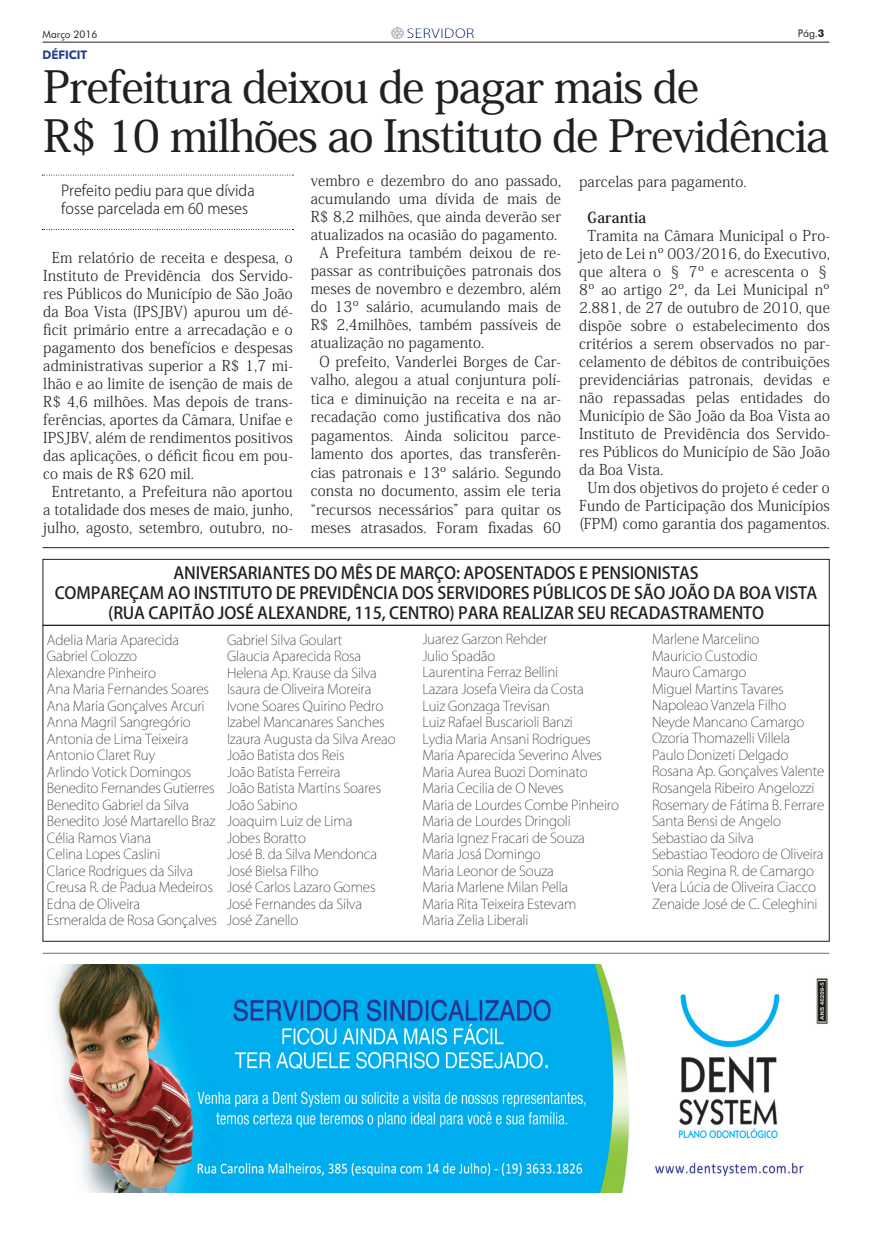
<style>
.page{position:relative;width:872px;height:1234px;background:#fff}
.page>*{position:absolute;margin:0;border:0;box-sizing:border-box;transform-origin:0 0}
.t1{font:500 44.1px "Koz Min Pr 6 N";letter-spacing:-.03em;color:#231f20}
.t2{font:500 16.5px/19.8px "Koz Go Pr 6 N";letter-spacing:-.01em;color:#231f20;text-align:center}
.Texto{font:300 15px/18px "Koz Min Pro";letter-spacing:.01em;color:#231f20;text-align:justify}
.t3{font:300 15px/18px "Koz Go Pro";color:#231f20}
.Texto-2{font:700 15px "Koz Min Pro";letter-spacing:.01em;color:#231f20}
.t4{font:200 13.5px/16.5px "Koz Go Pro";letter-spacing:-.01em;color:#231f20}
.t5{font:12.6px "Koz Go Pr 6 N";color:#253f8e;scale:1.2 1}
.t6{font:700 12px "Avenir Next LT Pro";color:#253f8e}
.t7{font:10.5px "Futura BT";color:#231f20;scale:.96 1}
.t8{font:10.5px "Futura BT";color:#231f20}
.s1{font-weight:700}
</style>
<div class="page">
<hr style="left:43px;top:42px;width:786px;height:1px;background:#231f20">
<div style="left:404px;top:24px;width:73px;height:17px;background:#231f20;opacity:.5"></div>
<svg style="left:392px;top:27px;width:11px;height:12px"></svg>
<hr style="left:40px;top:950px;width:790px;height:3px;background:#231f20;opacity:.5">
<div style="left:43px;top:559px;width:786px;height:66px;border:1px solid #231f20"></div>
<hr style="left:43px;top:547px;width:786px;height:1px;background:#231f20">
<svg style="left:42px;top:175px;width:251px;height:1px"></svg>
<svg style="left:42px;top:229px;width:251px;height:1px"></svg>
<img style="left:52px;top:964px;width:776px;height:228px">
<p class="t7" style="left:43px;top:28px;width:59px">Março 2016</p>
<p class="t5" style="left:406px;top:26px;width:58px">SERVIDOR</p>
<p class="t8" style="left:797px;top:27px;width:28px">Pág.<span class="s1">3</span></p>
<p class="t1" style="left:43px;top:62px;width:657px">Prefeitura deixou de pagar mais de</p>
<p class="t1" style="left:43px;top:111px;width:787px">R$ 10 milhões ao Instituto de Previdência</p>
<p class="t6" style="left:42px;top:48px;width:46px">DÉFICIT</p>
<p class="t3" style="left:61px;top:181px;width:195px">Prefeito pediu para que dívida fosse parcelada em 60 meses</p>
<p class="Texto" style="left:43px;top:247px;width:251px;text-indent:8px">Em relatório de receita e despesa, o Instituto de Previdência dos Servido&shy;res Públicos do Município de São João da Boa Vista (IPSJBV) apurou um dé&shy;ficit primário entre a arrecadação e o pagamento dos benefícios e despesas administrativas superior a R$ 1,7 mi&shy;lhão e ao limite de isenção de mais de R$ 4,6 milhões. Mas depois de trans&shy;ferências, aportes da Câmara, Unifae e IPSJBV, além de rendimentos positivos das aplicações, o déficit ficou em pou&shy;co mais de R$ 620 mil.</p>
<p class="Texto" style="left:43px;top:481px;width:251px;text-align:center">Entretanto, a Prefeitura não aportou a totalidade dos meses de maio, junho, julho, agosto, setembro, outubro, no-</p>
<p class="Texto" style="left:311px;top:171px;width:252px">vembro e dezembro do ano passado, acumulando uma dívida de mais de R$ 8,2 milhões, que ainda deverão ser atualizados na ocasião do pagamento.</p>
<p class="Texto" style="left:311px;top:243px;width:252px;text-indent:8px">A Prefeitura também deixou de re&shy;passar as contribuições patronais dos meses de novembro e dezembro, além do 13º salário, acumulando mais de R$ 2,4milhões, também passíveis de atualização no pagamento.</p>
<p class="Texto" style="left:311px;top:351px;width:252px;line-height:18.5px;text-align:center">O prefeito, Vanderlei Borges de Car&shy;valho, alegou a atual conjuntura polí&shy;tica e diminuição na receita e na ar&shy;recadação como justificativa dos não pagamentos. Ainda solicitou parce&shy;lamento dos aportes, das transferên&shy;cias patronais e 13º salário. Segundo consta no documento, assim ele teria “recursos necessários” para quitar os meses atrasados. Foram fixadas 60</p>
<p class="Texto" style="left:579px;top:172px;width:169px">parcelas para pagamento.</p>
<p class="Texto-2" style="left:587px;top:206px;width:60px">Garantia</p>
<p class="Texto" style="left:579px;top:226px;width:252px;text-indent:8px">Tramita na Câmara Municipal o Pro&shy;jeto de Lei nº 003/2016, do Executivo, que altera o § 7º e acrescenta o § 8º ao artigo 2º, da Lei Municipal nº 2.881, de 27 de outubro de 2010, que dispõe sobre o estabelecimento dos critérios a serem observados no par&shy;celamento de débitos de contribuições previdenciárias patronais, devidas e não repassadas pelas entidades do Município de São João da Boa Vista ao Instituto de Previdência dos Servido&shy;res Públicos do Município de São João da Boa Vista.</p>
<p class="Texto" style="left:579px;top:478px;width:252px;text-align:center">Um dos objetivos do projeto é ceder o<br>Fundo de Participação dos Municípios (FPM) como garantia dos pagamentos.</p>
<p class="t2" style="left:173px;top:563px;width:527px">ANIVERSARIANTES DO MÊS DE MARÇO: APOSENTADOS E PENSIONISTAS</p>
<p class="t2" style="left:55px;top:583px;width:764px">COMPAREÇAM AO INSTITUTO DE PREVIDÊNCIA DOS SERVIDORES PÚBLICOS DE SÃO JOÃO DA BOA VISTA (RUA CAPITÃO JOSÉ ALEXANDRE, 115, CENTRO) PARA REALIZAR SEU RECADASTRAMENTO</p>
<p class="t4" style="left:47px;top:631px;width:134px">Adelia Maria Aparecida<br>Gabriel Colozzo</p>
<p class="t4" style="left:47px;top:664px;width:110px">Alexandre Pinheiro</p>
<p class="t4" style="left:47px;top:680px;width:163px">Ana Maria Fernandes Soares</p>
<p class="t4" style="left:47px;top:697px;width:159px">Ana Maria Gonçalves Arcuri</p>
<p class="t4" style="left:47px;top:713px;width:145px">Anna Magril Sangregório</p>
<p class="t4" style="left:47px;top:730px;width:143px">Antonia de Lima Teixeira</p>
<p class="t4" style="left:47px;top:746px;width:110px">Antonio Claret Ruy</p>
<p class="t4" style="left:47px;top:763px;width:146px">Arlindo Votick Domingos</p>
<p class="t4" style="left:47px;top:779px;width:169px">Benedito Fernandes Gutierres</p>
<p class="t4" style="left:47px;top:796px;width:144px">Benedito Gabriel da Silva</p>
<p class="t4" style="left:47px;top:812px;width:170px">Benedito José Martarello Braz</p>
<p class="t4" style="left:47px;top:829px;width:106px">Célia Ramos Viana</p>
<p class="t4" style="left:47px;top:845px;width:115px">Celina Lopes Caslini</p>
<p class="t4" style="left:47px;top:862px;width:148px">Clarice Rodrigues da Silva</p>
<p class="t4" style="left:47px;top:878px;width:167px">Creusa R. de Padua Medeiros</p>
<p class="t4" style="left:47px;top:895px;width:95px">Edna de Oliveira</p>
<p class="t4" style="left:47px;top:911px;width:172px">Esmeralda de Rosa Gonçalves</p>
<p class="t4" style="left:652px;top:631px;width:109px">Marlene Marcelino</p>
<p class="t4" style="left:652px;top:647px;width:107px">Mauricio Custodio</p>
<p class="t4" style="left:652px;top:664px;width:96px">Mauro Camargo</p>
<p class="t4" style="left:652px;top:680px;width:133px">Miguel Martins Tavares</p>
<p class="t4" style="left:652px;top:697px;width:136px">Napoleao Vanzela Filho</p>
<p class="t4" style="left:652px;top:713px;width:154px">Neyde Mancano Camargo</p>
<p class="t4" style="left:652px;top:730px;width:140px">Ozoria Thomazelli Villela</p>
<p class="t4" style="left:652px;top:746px;width:138px">Paulo Donizeti Delgado</p>
<p class="t4" style="left:652px;top:763px;width:174px">Rosana Ap. Gonçalves Valente</p>
<p class="t4" style="left:652px;top:779px;width:164px">Rosangela Ribeiro Angelozzi</p>
<p class="t4" style="left:652px;top:796px;width:174px">Rosemary de Fátima B. Ferrare</p>
<p class="t4" style="left:652px;top:812px;width:130px">Santa Bensi de Angelo</p>
<p class="t4" style="left:652px;top:829px;width:103px">Sebastiao da Silva</p>
<p class="t4" style="left:652px;top:845px;width:173px">Sebastiao Teodoro de Oliveira</p>
<p class="t4" style="left:652px;top:862px;width:163px">Sonia Regina R. de Camargo</p>
<p class="t4" style="left:652px;top:878px;width:166px">Vera Lúcia de Oliveira Ciacco</p>
<p class="t4" style="left:652px;top:895px;width:167px">Zenaide José de C. Celeghini</p>
<p class="t4" style="left:422px;top:631px;width:127px">Juarez Garzon Rehder</p>
<p class="t4" style="left:422px;top:647px;width:75px">Julio Spadão</p>
<p class="t4" style="left:422px;top:664px;width:137px">Laurentina Ferraz Bellini</p>
<p class="t4" style="left:422px;top:680px;width:163px">Lazara Josefa Vieira da Costa</p>
<p class="t4" style="left:422px;top:697px;width:129px">Luiz Gonzaga Trevisan</p>
<p class="t4" style="left:422px;top:713px;width:152px">Luiz Rafael Buscarioli Banzi</p>
<p class="t4" style="left:422px;top:730px;width:170px">Lydia Maria Ansani Rodrigues</p>
<p class="t4" style="left:422px;top:746px;width:181px">Maria Aparecida Severino Alves</p>
<p class="t4" style="left:422px;top:763px;width:167px">Maria Aurea Buozi Dominato</p>
<p class="t4" style="left:422px;top:779px;width:143px">Maria Cecilia de O Neves</p>
<p class="t4" style="left:422px;top:796px;width:198px">Maria de Lourdes Combe Pinheiro</p>
<p class="t4" style="left:422px;top:812px;width:150px">Maria de Lourdes Dringoli</p>
<p class="t4" style="left:422px;top:829px;width:164px">Maria Ignez Fracari de Souza</p>
<p class="t4" style="left:422px;top:845px;width:120px">Maria Josá Domingo</p>
<p class="t4" style="left:422px;top:862px;width:133px">Maria Leonor de Souza</p>
<p class="t4" style="left:422px;top:878px;width:147px">Maria Marlene Milan Pella</p>
<p class="t4" style="left:422px;top:895px;width:155px">Maria Rita Teixeira Estevam</p>
<p class="t4" style="left:422px;top:911px;width:108px">Maria Zelia Liberali</p>
<p class="t4" style="left:227px;top:631px;width:117px">Gabriel Silva Goulart</p>
<p class="t4" style="left:227px;top:647px;width:136px">Glaucia Aparecida Rosa</p>
<p class="t4" style="left:227px;top:664px;width:151px">Helena Ap. Krause da Silva</p>
<p class="t4" style="left:227px;top:680px;width:146px">Isaura de Oliveira Moreira</p>
<p class="t4" style="left:227px;top:697px;width:158px">Ivone Soares Quirino Pedro</p>
<p class="t4" style="left:227px;top:713px;width:159px">Izabel Mancanares Sanches</p>
<p class="t4" style="left:227px;top:730px;width:170px">Izaura Augusta da Silva Areao</p>
<p class="t4" style="left:227px;top:746px;width:119px">João Batista dos Reis</p>
<p class="t4" style="left:227px;top:763px;width:115px">João Batista Ferreira</p>
<p class="t4" style="left:227px;top:779px;width:156px">João Batista Martins Soares</p>
<p class="t4" style="left:227px;top:796px;width:72px">João Sabino</p>
<p class="t4" style="left:227px;top:812px;width:127px">Joaquim Luiz de Lima</p>
<p class="t4" style="left:227px;top:829px;width:80px">Jobes Boratto</p>
<p class="t4" style="left:227px;top:845px;width:152px">José B. da Silva Mendonca</p>
<p class="t4" style="left:227px;top:862px;width:93px">José Bielsa Filho</p>
<p class="t4" style="left:227px;top:878px;width:150px">José Carlos Lazaro Gomes</p>
<p class="t4" style="left:227px;top:895px;width:136px">José Fernandes da Silva</p>
<p class="t4" style="left:227px;top:911px;width:73px">José Zanello</p>
</div>
